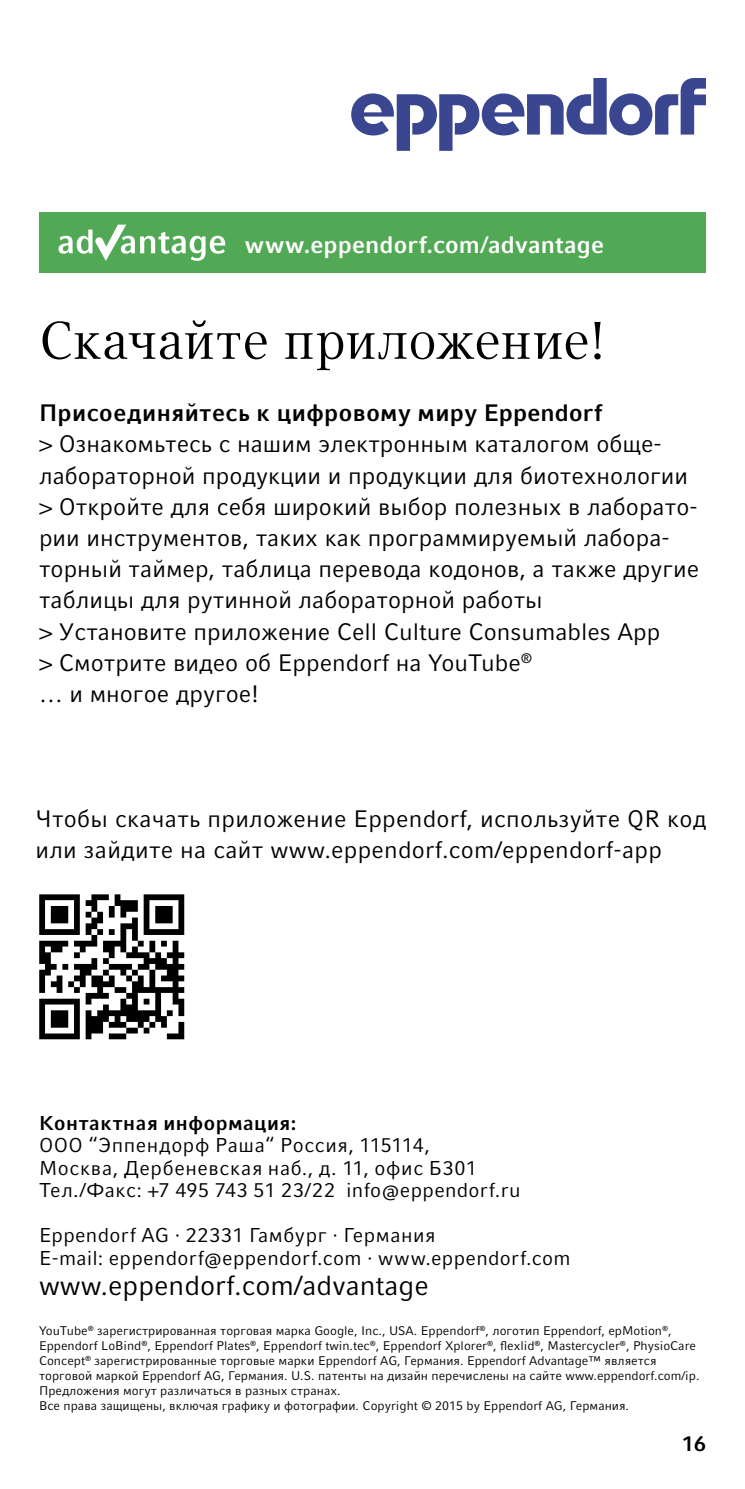
<style>
.page{position:relative;width:745px;height:1489px;background:#fff}
.page>*{position:absolute;margin:0;border:0;box-sizing:border-box;transform-origin:0 0}
.t1{font:52.5px "Compatil Textfor Eppendorf";letter-spacing:.005em;color:#000}
.t2{font:27.5px "Compatil Factfor Eppendorf";color:#000}
.t3{font:23.75px/31.2px "Compatil Factfor Eppendorf";color:#000}
.t4{font:700 23.75px "Compatil Factfor Eppendorf";letter-spacing:.02em;color:#000}
.t5{font:700 23.75px "Compatil Factfor Eppendorf";letter-spacing:.005em;color:#fff}
.t6{font:700 21.25px "Compatil Factfor Eppendorf";color:#000}
.t7{font:20px/22.5px "Compatil Factfor Eppendorf";letter-spacing:.02em;color:#000}
.t8{font:700 20px "Compatil Factfor Eppendorf";letter-spacing:.03em;color:#000}
.t9{font:12.5px/15px "Compatil Factfor Eppendorf";color:#000}
</style>
<div class="page">
<svg style="left:39px;top:894px;width:145px;height:145px"></svg>
<div style="left:39px;top:213px;width:666px;height:60px;background:#52a955"></div>
<svg style="left:58px;top:225px;width:167px;height:36px"></svg>
<svg style="left:351px;top:78px;width:354px;height:73px"></svg>
<h3 class="t5" style="left:244px;top:231px;width:360px">www.eppendorf.com/advantage</h3>
<h1 class="t1" style="left:39px;top:310px;width:568px">Скачайте приложение!</h1>
<h3 class="t4" style="left:39px;top:399px;width:564px">Присоединяйтесь к цифровому миру Eppendorf</h3>
<p class="t3" style="left:39px;top:428px;width:661px">&gt; Ознакомьтесь с нашим электронным каталогом обще&shy;лабораторной продукции и продукции для биотехнологии &gt; Откройте для себя широкий выбор полезных в лаборато&shy;рии инструментов, таких как программируемый лабора&shy;торный таймер, таблица перевода кодонов, а также другие таблицы для рутинной лабораторной работы<br>&gt; Установите приложение Cell Culture Consumables App<br>&gt; Смотрите видео об Eppendorf на YouTube<sup>®<br></sup>… и многое другое!</p>
<h3 class="t3" style="left:35px;top:802px;width:672px">Чтобы скачать приложение Eppendorf, используйте QR код или зайдите на сайт www.eppendorf.com/eppendorf-app</h3>
<h3 class="t8" style="left:39px;top:1110px;width:259px">Контактная информация:</h3>
<h3 class="t7" style="left:39px;top:1133px;width:483px">ООО “Эппендорф Раша“ Россия, 115114,<br>Москва, Дербеневская наб., д. 11, офис Б301<br>Тел./Факс: +7 495 743 51 23/22 info@eppendorf.ru</h3>
<h3 class="t7" style="left:39px;top:1223px;width:532px">Eppendorf AG · 22331 Гамбург · Германия<br>E-mail: eppendorf@eppendorf.com · www.eppendorf.com</h3>
<h2 class="t2" style="left:39px;top:1268px;width:391px">www.eppendorf.com/advantage</h2>
<p class="t9" style="left:39px;top:1323px;width:661px">YouTube<sup>®</sup> зарегистрированная торговая марка Google, Inc., USA. Eppendorf<sup>®</sup>, логотип Eppendorf, epMotion<sup>®</sup>, Eppendorf LoBind<sup>®</sup>, Eppendorf Plates<sup>®</sup>, Eppendorf twin.tec<sup>®</sup>, Eppendorf Xplorer<sup>®</sup>, flexlid<sup>®</sup>, Mastercycler<sup>®</sup>, PhysioCare Concept<sup>®</sup> зарегистрированные торговые марки Eppendorf AG, Германия. Eppendorf Advantage™ является торговой маркой Eppendorf AG, Германия. U.S. патенты на дизайн перечислены на сайте www.eppendorf.com/ip.<br>Предложения могут различаться в разных странах.<br>Все права защищены, включая графику и фотографии. Copyright © 2015 by Eppendorf AG, Германия.</p>
<h3 class="t6" style="left:681px;top:1430px;width:25px">16</h3>
</div>
